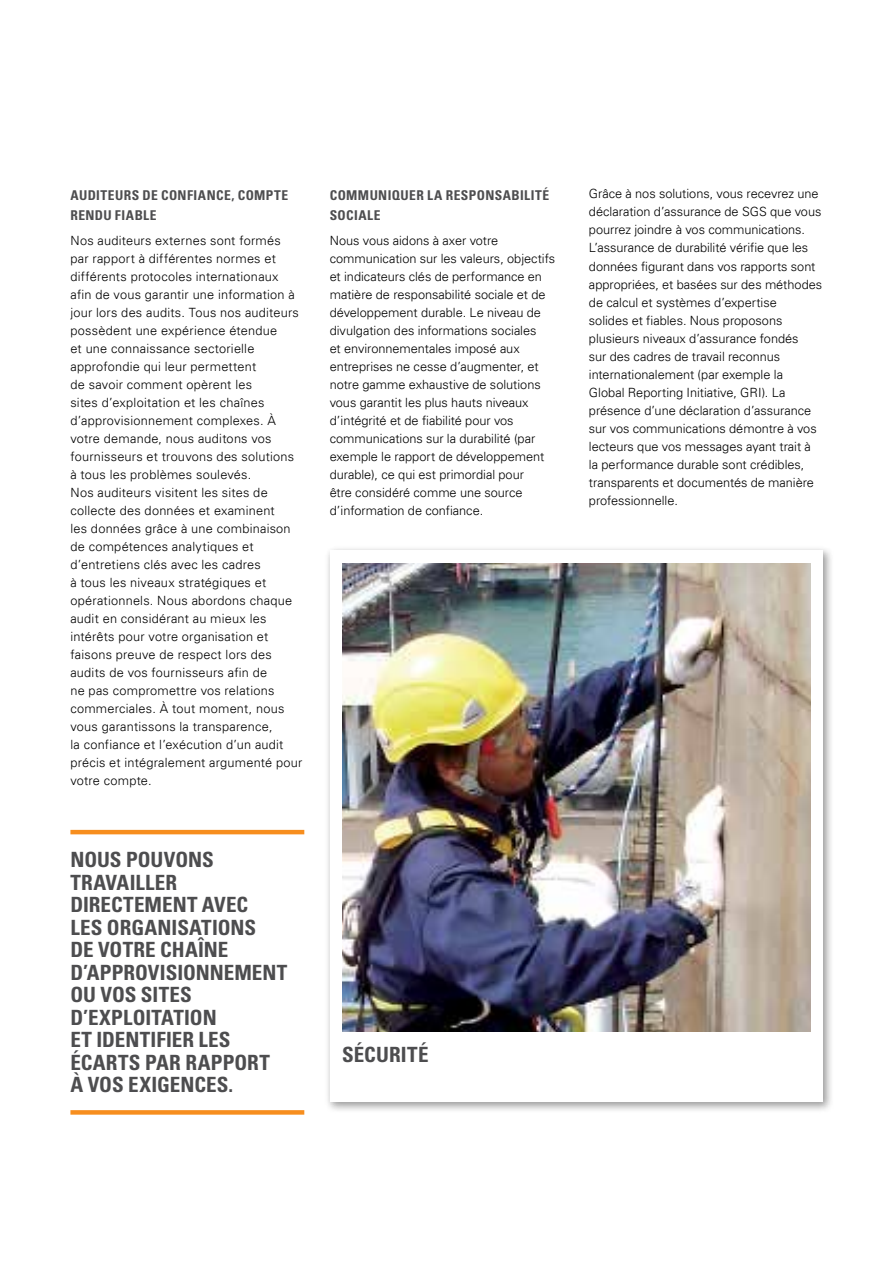
<style>
.page{position:relative;width:893px;height:1263px;background:#fff}
.page>*{position:absolute;margin:0;border:0;box-sizing:border-box;transform-origin:0 0}
.t1{font:700 condensed 21px/22.5px "Univers LT";letter-spacing:.015em;color:#4d4d4f}
.t2{font:700 condensed 13.5px "Univers LT";letter-spacing:.045em;color:#4d4d4f}
.t3{font:300 12.75px/18px "Univers LT";letter-spacing:.005em;color:#000}
</style>
<div class="page">
<div style="left:324px;top:545px;width:510px;height:568px;background:#000;opacity:.4"></div>
<div style="left:330px;top:551px;width:493px;height:551px;background:#fff"></div>
<img style="left:342px;top:563px;width:468px;height:468px">
<hr style="left:70px;top:830px;width:234px;height:4px;background:#f78e1e">
<div style="left:70px;top:1110px;width:234px;height:5px;background:#f78e1e"></div>
<p class="t2" style="left:70px;top:187px;width:9px">AUDITEURS</p>
<p class="t2" style="left:142px;top:187px;width:28px">DE CON</p>
<p class="t2" style="left:187px;top:187px;width:15px">FIANCE</p>
<p class="t2" style="left:231px;top:187px;width:16px">, COMPTE</p>
<p class="t2" style="left:70px;top:207px;width:9px">RENDU</p>
<p class="t2" style="left:115px;top:207px;width:42px">FIABLE</p>
<p class="t3" style="left:70px;top:231px;width:233px">Nos auditeurs externes sont formés<br>par rapport à différentes normes et différents protocoles internationaux afin de vous garantir une information à jour lors des audits. Tous nos auditeurs possèdent une expérience étendue<br>et une connaissance sectorielle approfondie qui leur permettent<br>de savoir comment opèrent les<br>sites d’exploitation et les chaînes d’approvisionnement complexes. À votre demande, nous auditons vos fournisseurs et trouvons des solutions à tous les problèmes soulevés.<br>Nos auditeurs visitent les sites de collecte des données et examinent<br>les données grâce à une combinaison de compétences analytiques et d’entretiens clés avec les cadres<br>à tous les niveaux stratégiques et opérationnels. Nous abordons chaque audit en considérant au mieux les intérêts pour votre organisation et faisons preuve de respect lors des audits de vos fournisseurs afin de<br>ne pas compromettre vos relations commerciales. À tout moment, nous vous garantissons la transparence,<br>la confiance et l’exécution d’un audit précis et intégralement argumenté pour votre compte.</p>
<h1 class="t1" style="left:70px;top:848px;width:14px">NOUS</h1>
<h1 class="t1" style="left:126px;top:848px;width:14px">POUVONS</h1>
<h1 class="t1" style="left:70px;top:871px;width:12px">TRAVAI</h1>
<h1 class="t1" style="left:135px;top:871px;width:31px">LLER</h1>
<h1 class="t1" style="left:70px;top:893px;width:13px">DIRECTEMENT</h1>
<h1 class="t1" style="left:202px;top:893px;width:13px">AVEC</h1>
<h1 class="t1" style="left:70px;top:916px;width:87px">LES ORGANISATIONS<br>DE VOTRE</h1>
<h1 class="t1" style="left:160px;top:938px;width:56px">CHAÎNE</h1>
<h1 class="t1" style="left:70px;top:961px;width:43px">D’APPROVISIONNEMENT<br>OU VOS</h1>
<h1 class="t1" style="left:70px;top:983px;width:82px;text-indent:71px">SITES<br>D’EXPLOITATION<br>ET IDENTI</h1>
<h1 class="t1" style="left:156px;top:1028px;width:63px">FIER LES</h1>
<h1 class="t1" style="left:70px;top:1051px;width:13px">ÉCARTS</h1>
<h1 class="t1" style="left:145px;top:1051px;width:13px">PAR</h1>
<h1 class="t1" style="left:185px;top:1051px;width:13px">RAPPORT</h1>
<h1 class="t1" style="left:70px;top:1073px;width:30px">À VOS</h1>
<h1 class="t1" style="left:128px;top:1073px;width:54px">EXIGENCES</h1>
<h1 class="t1" style="left:228px;top:1073px;width:6px">.</h1>
<p class="t2" style="left:330px;top:187px;width:10px">COMMUNI</p>
<p class="t2" style="left:392px;top:187px;width:18px">QUER</p>
<p class="t2" style="left:427px;top:187px;width:28px">LARESPONSABI</p>
<p class="t2" style="left:524px;top:187px;width:14px">LITÉ</p>
<p class="t2" style="left:330px;top:207px;width:9px">SOCIA</p>
<p class="t2" style="left:367px;top:207px;width:14px">LE</p>
<p class="t3" style="left:330px;top:231px;width:227px">Nous vous aidons à axer votre communication sur les valeurs, objectifs et indicateurs clés de performance en matière de responsabilité sociale et de développement durable. Le niveau de divulgation des informations sociales<br>et environnementales imposé aux entreprises ne cesse d’augmenter, et notre gamme exhaustive de solutions vous garantit les plus hauts niveaux d’intégrité et de fiabilité pour vos communications sur la durabilité (par exemple le rapport de développement durable), ce qui est primordial pour<br>être considéré comme une source d’information de confiance.</p>
<h1 class="t1" style="left:342px;top:1043px;width:88px">SÉCURITÉ</h1>
<p class="t3" style="left:589px;top:185px;width:235px">Grâce à nos solutions, vous recevrez une déclaration d’assurance de SGS que vous pourrez joindre à vos communications.<br>L’assurance de durabilité vérifie que les données figurant dans vos rapports sont appropriées, et basées sur des méthodes de calcul et systèmes d’expertise<br>solides et fiables. Nous proposons plusieurs niveaux d’assurance fondés<br>sur des cadres de travail reconnus internationalement (par exemple la<br>Global Reporting Initiative, GRI). La présence d’une déclaration d’assurance sur vos communications démontre à vos lecteurs que vos messages ayant trait à la performance durable sont crédibles, transparents et documentés de manière professionnelle.</p>
</div>
